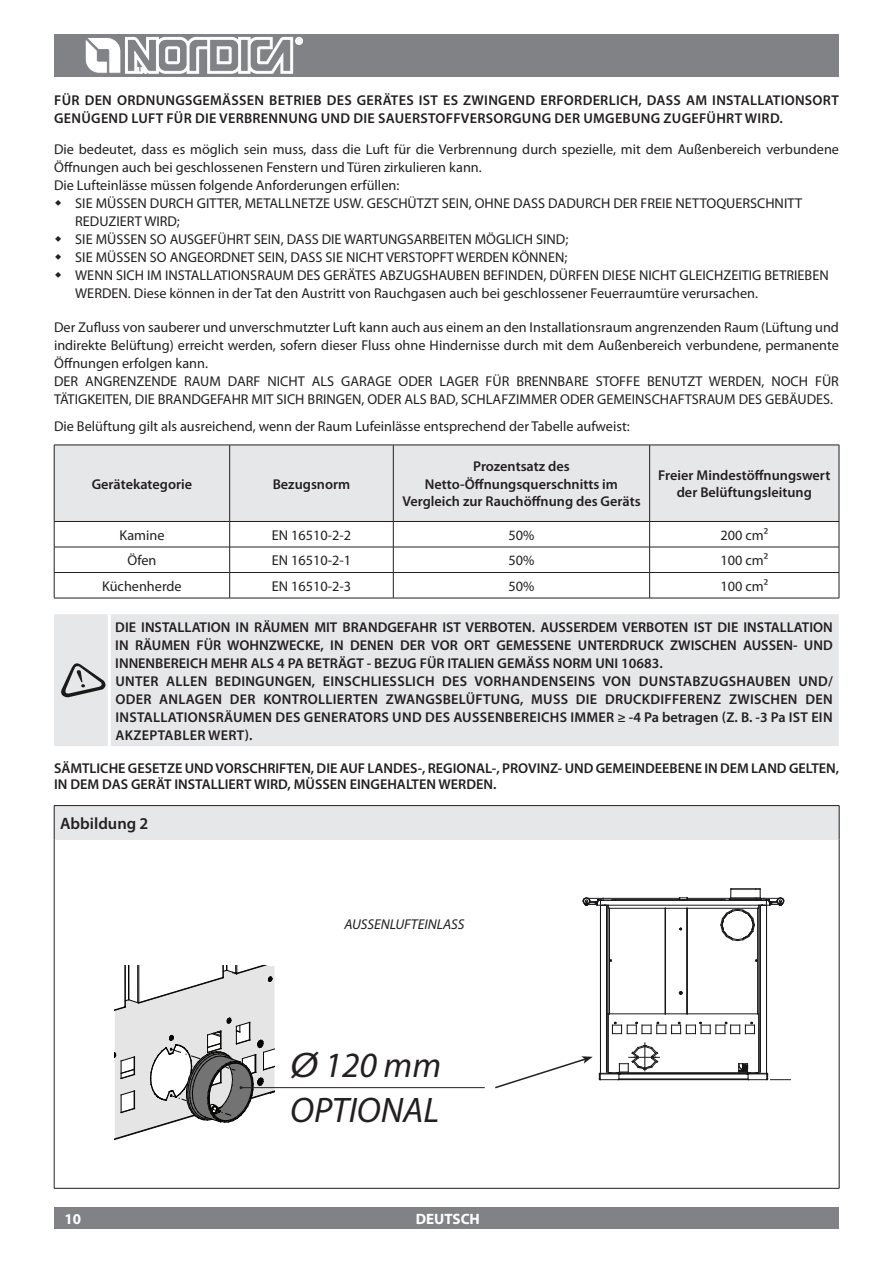
<style>
.page{position:relative;width:893px;height:1263px;background:#fff}
.page>*{position:absolute;margin:0;border:0;box-sizing:border-box;transform-origin:0 0}
.t1{font:italic 35.7px "Myriad Pro";color:#231f20}
.t2{font:italic 35.7px "Myriad Pro";color:#231f20;scale:1.17 1}
.t3{font:600 16.5px "Myriad Pro";color:#231f20}
.t4{font:700 15px "Myriad Pro";color:#fff}
.t5{font:14.25px/18px "Myriad Pro";color:#231f20}
.t6{font:600 14.25px/18px "Myriad Pro";color:#231f20;text-align:center}
.t7{font:600 14.25px/18px "Myriad Pro";letter-spacing:.02em;color:#231f20}
.t8{font:italic 14.25px "Myriad Pro";color:#231f20}
</style>
<div class="page">
<hr style="left:619px;top:1074px;width:128px;height:1px;background:#171518">
<hr style="left:619px;top:1079px;width:129px;height:1px;background:#171518">
<svg style="left:666px;top:1013px;width:21px;height:1px"></svg>
<hr style="left:687px;top:1013px;width:71px;height:1px;background:#171518">
<hr style="left:609px;top:1013px;width:56px;height:1px;background:#171518">
<hr style="left:609px;top:908px;width:1px;height:106px;background:#171518">
<hr style="left:665px;top:908px;width:1px;height:106px;background:#171518">
<hr style="left:687px;top:908px;width:1px;height:106px;background:#171518">
<hr style="left:757px;top:908px;width:1px;height:106px;background:#171518">
<hr style="left:758px;top:908px;width:1px;height:106px;background:#171518">
<hr style="left:600px;top:905px;width:166px;height:1px;background:#171518">
<hr style="left:600px;top:900px;width:166px;height:1px;background:#171518">
<svg style="left:666px;top:908px;width:21px;height:1px"></svg>
<hr style="left:609px;top:908px;width:56px;height:1px;background:#171518">
<hr style="left:687px;top:908px;width:71px;height:1px;background:#171518">
<hr style="left:615px;top:899px;width:107px;height:1px;background:#171518">
<hr style="left:687px;top:898px;width:43px;height:1px;background:#171518">
<hr style="left:619px;top:1073px;width:129px;height:1px;background:#171518">
<hr style="left:600px;top:905px;width:1px;height:168px;background:#171518">
<hr style="left:606px;top:906px;width:1px;height:166px;background:#171518">
<hr style="left:607px;top:906px;width:1px;height:166px;background:#171518">
<hr style="left:608px;top:1014px;width:1px;height:59px;background:#171518">
<hr style="left:758px;top:1014px;width:1px;height:59px;background:#171518">
<hr style="left:760px;top:906px;width:1px;height:166px;background:#171518">
<hr style="left:759px;top:906px;width:1px;height:166px;background:#171518">
<hr style="left:603px;top:898px;width:76px;height:1px;background:#171518">
<hr style="left:766px;top:905px;width:1px;height:168px;background:#171518">
<svg style="left:679px;top:897px;width:9px;height:4px"></svg>
<svg style="left:679px;top:991px;width:3px;height:4px"></svg>
<svg style="left:612px;top:1022px;width:143px;height:12px"></svg>
<svg style="left:721px;top:888px;width:63px;height:53px"></svg>
<svg style="left:583px;top:897px;width:33px;height:12px"></svg>
<svg style="left:599px;top:1043px;width:59px;height:37px"></svg>
<hr style="left:629px;top:1057px;width:30px;height:1px;background:#171518">
<svg style="left:738px;top:1063px;width:52px;height:17px"></svg>
<hr style="left:241px;top:1087px;width:244px;height:1px;background:#231f20">
<svg style="left:114px;top:966px;width:160px;height:175px"></svg>
<svg style="left:495px;top:1056px;width:98px;height:33px"></svg>
<div style="left:54px;top:34px;width:785px;height:43px;background:#808285"></div>
<svg style="left:85px;top:37px;width:218px;height:37px"></svg>
<div style="left:54px;top:1208px;width:785px;height:21px;background:#808285"></div>
<div style="left:55px;top:446px;width:784px;height:75px;background:#e6e7e9"></div>
<hr style="left:54px;top:445px;width:176px;height:1px;background:#231f20">
<hr style="left:54px;top:445px;width:1px;height:76px;background:#231f20">
<hr style="left:230px;top:445px;width:163px;height:1px;background:#231f20">
<hr style="left:229px;top:445px;width:1px;height:76px;background:#231f20">
<hr style="left:393px;top:445px;width:257px;height:1px;background:#231f20">
<hr style="left:393px;top:445px;width:1px;height:76px;background:#231f20">
<hr style="left:650px;top:445px;width:189px;height:1px;background:#231f20">
<hr style="left:649px;top:445px;width:1px;height:76px;background:#231f20">
<hr style="left:839px;top:445px;width:1px;height:76px;background:#231f20">
<hr style="left:54px;top:521px;width:176px;height:1px;background:#231f20">
<hr style="left:230px;top:521px;width:163px;height:1px;background:#231f20">
<hr style="left:393px;top:521px;width:257px;height:1px;background:#231f20">
<hr style="left:650px;top:521px;width:189px;height:1px;background:#231f20">
<hr style="left:54px;top:547px;width:176px;height:1px;background:#231f20">
<hr style="left:230px;top:547px;width:163px;height:1px;background:#231f20">
<hr style="left:393px;top:547px;width:257px;height:1px;background:#231f20">
<hr style="left:650px;top:547px;width:189px;height:1px;background:#231f20">
<hr style="left:54px;top:572px;width:176px;height:1px;background:#231f20">
<svg style="left:54px;top:522px;width:1px;height:76px"></svg>
<hr style="left:230px;top:572px;width:163px;height:1px;background:#231f20">
<svg style="left:229px;top:522px;width:1px;height:76px"></svg>
<hr style="left:393px;top:572px;width:257px;height:1px;background:#231f20">
<svg style="left:393px;top:522px;width:1px;height:76px"></svg>
<hr style="left:650px;top:572px;width:189px;height:1px;background:#231f20">
<svg style="left:649px;top:522px;width:1px;height:76px"></svg>
<svg style="left:839px;top:522px;width:1px;height:76px"></svg>
<hr style="left:54px;top:598px;width:176px;height:1px;background:#231f20">
<hr style="left:230px;top:598px;width:163px;height:1px;background:#231f20">
<hr style="left:393px;top:598px;width:257px;height:1px;background:#231f20">
<hr style="left:650px;top:598px;width:189px;height:1px;background:#231f20">
<div style="left:54px;top:614px;width:785px;height:132px;background:#e6e7e9"></div>
<hr style="left:108px;top:614px;width:3px;height:132px;background:#fff">
<svg style="left:60px;top:662px;width:46px;height:36px;background:#b4b5b6"></svg>
<div style="left:54px;top:805px;width:785px;height:35px;background:#e6e7e9"></div>
<hr style="left:54px;top:805px;width:785px;height:1px;background:#231f20">
<hr style="left:54px;top:806px;width:1px;height:34px;background:#231f20">
<hr style="left:839px;top:806px;width:1px;height:34px;background:#231f20">
<hr style="left:54px;top:840px;width:1px;height:348px;background:#231f20">
<hr style="left:839px;top:840px;width:1px;height:348px;background:#231f20">
<hr style="left:54px;top:1188px;width:785px;height:1px;background:#231f20">
<p class="t7" style="left:54px;top:91px;width:786px">FÜR DEN ORDNUNGSGEMÄSSEN BETRIEB DES GERÄTES IST ES ZWINGEND ERFORDERLICH, DASS AM INSTALLATIONSORT<br>GENÜGEND LUFT FÜR DIE VERBRENNUNG UND DIE SAUERSTOFFVERSORGUNG DER UMGEBUNG ZUGEFÜHRT WIRD.</p>
<p class="t5" style="left:54px;top:140px;width:787px">Die bedeutet, dass es möglich sein muss, dass die Luft für die Verbrennung durch spezielle, mit dem Außenbereich verbundene</p>
<p class="t5" style="left:54px;top:158px;width:429px">Öffnungen auch bei geschlossenen Fenstern und Türen zirkulieren kann.</p>
<p class="t5" style="left:54px;top:176px;width:347px">Die Lufteinlässe müssen folgende Anforderungen erfüllen:</p>
<p class="t5" style="left:75px;top:194px;width:728px">SIE MÜSSEN DURCH GITTER, METALLNETZE USW. GESCHÜTZT SEIN, OHNE DASS DADURCH DER FREIE NETTOQUERSCHNITT</p>
<p class="t5" style="left:75px;top:212px;width:106px">REDUZIERT WIRD;</p>
<p class="t5" style="left:75px;top:230px;width:495px">SIE MÜSSEN SO AUSGEFÜHRT SEIN, DASS DIE WARTUNGSARBEITEN MÖGLICH SIND;</p>
<p class="t5" style="left:75px;top:248px;width:494px">SIE MÜSSEN SO ANGEORDNET SEIN, DASS SIE NICHT VERSTOPFT WERDEN KÖNNEN;</p>
<p class="t5" style="left:75px;top:266px;width:755px">WENN SICH IM INSTALLATIONSRAUM DES GERÄTES ABZUGSHAUBEN BEFINDEN, DÜRFEN DIESE NICHT GLEICHZEITIG BETRIEBEN</p>
<p class="t5" style="left:75px;top:284px;width:684px">WERDEN. Diese können in der Tat den Austritt von Rauchgasen auch bei geschlossener Feuerraumtüre verursachen.</p>
<p class="t5" style="left:54px;top:318px;width:786px">Der Zufluss von sauberer und unverschmutzter Luft kann auch aus einem an den Installationsraum angrenzenden Raum (Lüftung und indirekte Belüftung) erreicht werden, sofern dieser Fluss ohne Hindernisse durch mit dem Außenbereich verbundene, permanente Öffnungen erfolgen kann.<br>DER ANGRENZENDE RAUM DARF NICHT ALS GARAGE ODER LAGER FÜR BRENNBARE STOFFE BENUTZT WERDEN, NOCH FÜR TÄTIGKEITEN, DIE BRANDGEFAHR MIT SICH BRINGEN, ODER ALS BAD, SCHLAFZIMMER ODER GEMEINSCHAFTSRAUM DES GEBÄUDES.</p>
<p class="t5" style="left:54px;top:417px;width:577px">Die Belüftung gilt als ausreichend, wenn der Raum Lufeinlässe entsprechend der Tabelle aufweist:</p>
<p class="t6" style="left:92px;top:474px;width:102px">Gerätekategorie</p>
<p class="t6" style="left:273px;top:474px;width:79px">Bezugsnorm</p>
<p class="t6" style="left:402px;top:458px;width:240px;line-height:17.1px">Prozentsatz des<br>Netto-Öffnungsquerschnitts im<br>Vergleich zur Rauchöffnung des Geräts</p>
<p class="t6" style="left:658px;top:466px;width:174px;line-height:17.1px">Freier Mindestöffnungswert der Belüftungsleitung</p>
<p class="t5" style="left:119px;top:526px;width:47px">Kamine</p>
<p class="t5" style="left:272px;top:526px;width:81px">EN 16510-2-2</p>
<p class="t5" style="left:508px;top:526px;width:27px">50%</p>
<p class="t5" style="left:720px;top:526px;width:49px">200 cm²</p>
<p class="t5" style="left:127px;top:551px;width:31px">Öfen</p>
<p class="t5" style="left:272px;top:551px;width:81px">EN 16510-2-1</p>
<p class="t5" style="left:508px;top:551px;width:27px">50%</p>
<p class="t5" style="left:720px;top:551px;width:49px">100 cm²</p>
<p class="t5" style="left:102px;top:577px;width:81px">Küchenherde</p>
<p class="t5" style="left:272px;top:577px;width:81px">EN 16510-2-3</p>
<p class="t5" style="left:508px;top:577px;width:27px">50%</p>
<p class="t5" style="left:720px;top:577px;width:49px">100 cm²</p>
<p class="t6" style="left:115px;top:617px;width:719px;text-align:left">DIE INSTALLATION IN RÄUMEN MIT BRANDGEFAHR IST VERBOTEN. AUSSERDEM VERBOTEN IST DIE INSTALLATION IN RÄUMEN FÜR WOHNZWECKE, IN DENEN DER VOR ORT GEMESSENE UNTERDRUCK ZWISCHEN AUSSEN- UND INNENBEREICH MEHR ALS 4 PA BETRÄGT - BEZUG FÜR ITALIEN GEMÄSS NORM UNI 10683.<br>UNTER ALLEN BEDINGUNGEN, EINSCHLIESSLICH DES VORHANDENSEINS VON DUNSTABZUGSHAUBEN UND/ ODER ANLAGEN DER KONTROLLIERTEN ZWANGSBELÜFTUNG, MUSS DIE DRUCKDIFFERENZ ZWISCHEN DEN INSTALLATIONSRÄUMEN DES GENERATORS UND DES AUSSENBEREICHS IMMER ≥ -4 Pa betragen (Z. B. -3 Pa IST EIN AKZEPTABLER WERT).</p>
<p class="t6" style="left:54px;top:759px;width:787px;line-height:16.5px;text-align:left">SÄMTLICHE GESETZE UND VORSCHRIFTEN, DIE AUF LANDES-, REGIONAL-, PROVINZ- UND GEMEINDEEBENE IN DEM LAND GELTEN,<br>IN DEM DAS GERÄT INSTALLIERT WIRD, MÜSSEN EINGEHALTEN WERDEN.</p>
<p class="t3" style="left:60px;top:813px;width:90px">Abbildung 2</p>
<p class="t8" style="left:344px;top:916px;width:122px">AUSSENLUFTEINLASS</p>
<h1 class="t2" style="left:290px;top:1043px;width:130px">Ø 120 mm</h1>
<h1 class="t1" style="left:290px;top:1088px;width:151px">OPTIONAL</h1>
<p class="t4" style="left:65px;top:1209px;width:18px">10</p>
<p class="t4" style="left:416px;top:1209px;width:66px">DEUTSCH</p>
</div>
